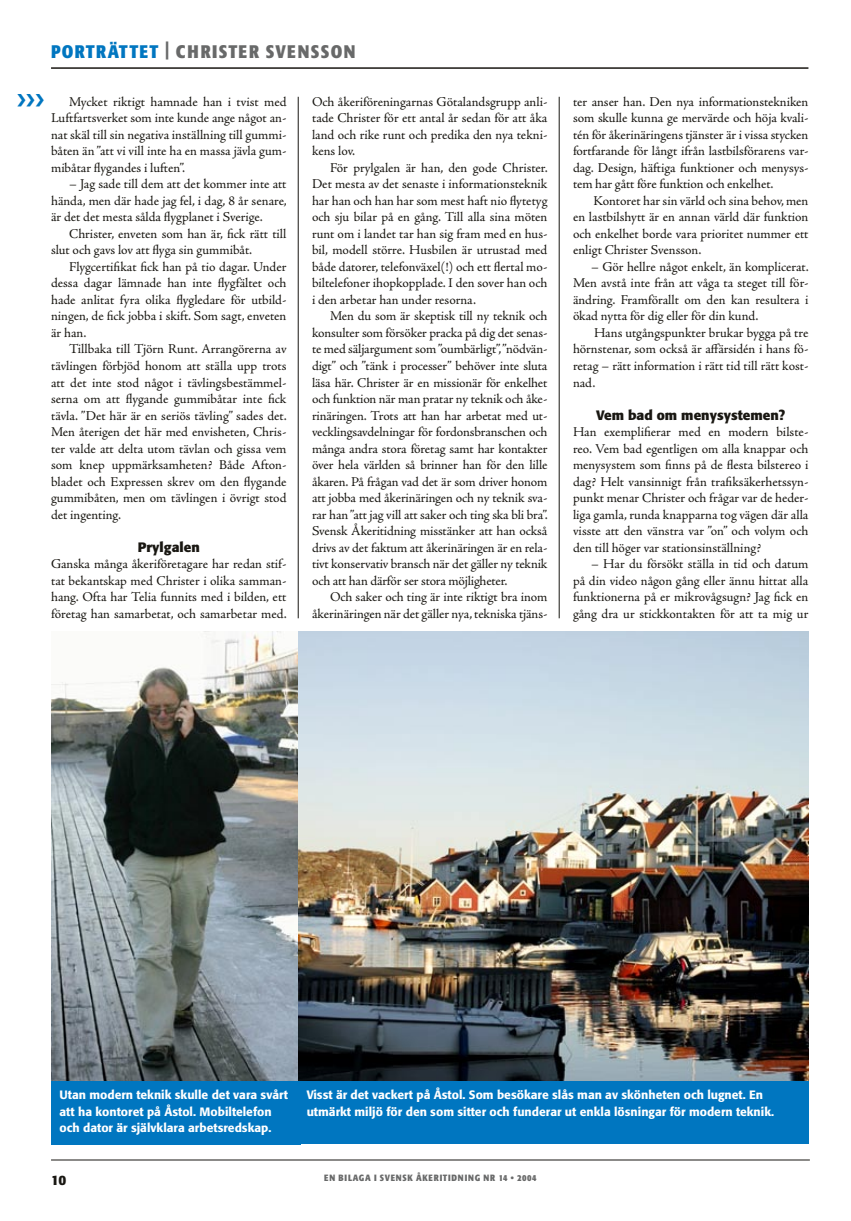
<style>
.page{position:relative;width:851px;height:1221px;background:#fff}
.page>*{position:absolute;margin:0;border:0;box-sizing:border-box;transform-origin:0 0}
.t1{font:700 condensed 18px "Formata";letter-spacing:.07em;color:#686969}
.t2{font:13.5px/16.5px "Adobe Jenson Pro";letter-spacing:-.005em;color:#191712;text-align:justify}
.t3{font:700 13.5px "Formata";color:#191712}
.t4{font:500 12px/16.5px "Formata";color:#fff}
.t5{font:700 condensed 9px "Formata";letter-spacing:.08em;color:#686969}
.s1{color:#0076c0}
</style>
<div class="page">
<hr style="left:51px;top:1159px;width:758px;height:1px;background:#191712">
<hr style="left:51px;top:67px;width:757px;height:2px;background:#191712">
<hr style="left:298px;top:97px;width:1px;height:521px;background:#191712">
<hr style="left:558px;top:97px;width:1px;height:521px;background:#191712">
<img style="left:51px;top:631px;width:247px;height:450px">
<div style="left:51px;top:1081px;width:249px;height:63px;background:#0076c0"></div>
<img style="left:298px;top:631px;width:510px;height:450px">
<div style="left:298px;top:1081px;width:510px;height:63px;background:#0076c0"></div>
<h1 class="t1" style="left:51px;top:41px;width:306px"><span class="s1">PORTRÄTTET</span> | CHRISTER SVENSSON</h1>
<p class="t2" style="left:51px;top:94px;width:237px;text-indent:18px">Mycket riktigt hamnade han i tvist med Luftfartsverket som inte kunde ange något an&shy;nat skäl till sin negativa inställning till gummi&shy;båten än ”att vi vill inte ha en massa jävla gum&shy;mibåtar flygandes i luften”.</p>
<p class="t2" style="left:51px;top:176px;width:237px;text-indent:18px">– Jag sade till dem att det kommer inte att hända, men där hade jag fel, i dag, 8 år senare, är det det mesta sålda flygplanet i Sverige.</p>
<p class="t2" style="left:51px;top:226px;width:237px;text-indent:18px">Christer, enveten som han är, fick rätt till slut och gavs lov att flyga sin gummibåt.</p>
<p class="t2" style="left:51px;top:259px;width:237px;text-indent:18px">Flygcertifikat fick han på tio dagar. Under dessa dagar lämnade han inte flygfältet och hade anlitat fyra olika flygledare för utbild&shy;ningen, de fick jobba i skift. Som sagt, enveten är han.</p>
<p class="t2" style="left:51px;top:341px;width:237px;text-indent:18px">Tillbaka till Tjörn Runt. Arrangörerna av tävlingen förbjöd honom att ställa upp trots att det inte stod något i tävlingsbestämmel&shy;serna om att flygande gummibåtar inte fick tävla. ”Det här är en seriös tävling” sades det.<br>Men återigen det här med envisheten, Chris&shy;ter valde att delta utom tävlan och gissa vem som knep uppmärksamheten? Både Afton&shy;bladet och Expressen skrev om den flygande gummibåten, men om tävlingen i övrigt stod det ingenting.</p>
<p class="t3" style="left:138px;top:538px;width:64px">Prylgalen</p>
<p class="t2" style="left:51px;top:556px;width:237px">Ganska många åkeriföretagare har redan stif&shy;tat bekantskap med Christer i olika samman&shy;hang. Ofta har Telia funnits med i bilden, ett företag han samarbetat, och samarbetar med.</p>
<p class="t2" style="left:312px;top:94px;width:237px">Och åkeriföreningarnas Götalandsgrupp anli&shy;tade Christer för ett antal år sedan för att åka land och rike runt och predika den nya tekni&shy;kens lov.</p>
<p class="t2" style="left:312px;top:160px;width:237px;text-indent:18px">För prylgalen är han, den gode Christer.<br>Det mesta av det senaste i informationsteknik har han och han har som mest haft nio flytetyg och sju bilar på en gång. Till alla sina möten runt om i landet tar han sig fram med en hus&shy;bil, modell större. Husbilen är utrustad med både datorer, telefonväxel(!) och ett flertal mo&shy;biltelefoner ihopkopplade. I den sover han och i den arbetar han under resorna.</p>
<p class="t2" style="left:312px;top:308px;width:237px;text-indent:18px">Men du som är skeptisk till ny teknik och konsulter som försöker pracka på dig det senas&shy;te med säljargument som ”oumbärligt”, ”nödvän&shy;digt” och ”tänk i processer” behöver inte sluta läsa här. Christer är en missionär för enkelhet och funktion när man pratar ny teknik och åke&shy;rinäringen. Trots att han har arbetat med ut&shy;vecklingsavdelningar för fordonsbranschen och många andra stora företag samt har kontakter över hela världen så brinner han för den lille åkaren. På frågan vad det är som driver honom att jobba med åkerinäringen och ny teknik sva&shy;rar han ”att jag vill att saker och ting ska bli bra”.<br>Svensk Åkeritidning misstänker att han också drivs av det faktum att åkerinäringen är en rela&shy;tivt konservativ bransch när det gäller ny teknik och att han därför ser stora möjligheter.</p>
<p class="t2" style="left:312px;top:589px;width:237px;text-align:right">Och saker och ting är inte riktigt bra inom åkerinäringen när det gäller nya, tekniska tjäns-</p>
<p class="t2" style="left:573px;top:94px;width:237px">ter anser han. Den nya informationstekniken som skulle kunna ge mervärde och höja kvali&shy;tén för åkerinäringens tjänster är i vissa stycken fortfarande för långt ifrån lastbilsförarens var&shy;dag. Design, häftiga funktioner och menysys&shy;tem har gått före funktion och enkelhet.</p>
<p class="t2" style="left:573px;top:193px;width:237px;text-indent:20px">Kontoret har sin värld och sina behov, men en lastbilshytt är en annan värld där funktion och enkelhet borde vara prioritet nummer ett enligt Christer Svensson.</p>
<p class="t2" style="left:573px;top:259px;width:237px;text-indent:18px">– Gör hellre något enkelt, än komplicerat.<br>Men avstå inte från att våga ta steget till för&shy;ändring. Framförallt om den kan resultera i ökad nytta för dig eller för din kund.</p>
<p class="t2" style="left:573px;top:325px;width:237px;text-indent:21px">Hans utgångspunkter brukar bygga på tre hörnstenar, som också är affärsidén i hans fö&shy;retag – rätt information i rätt tid till rätt kost&shy;nad.</p>
<p class="t3" style="left:596px;top:406px;width:190px">Vem bad om menysystemen?</p>
<p class="t2" style="left:573px;top:424px;width:237px">Han exemplifierar med en modern bilste&shy;reo. Vem bad egentligen om alla knappar och menysystem som finns på de flesta bilstereo i dag? Helt vansinnigt från trafiksäkerhetssyn&shy;punkt menar Christer och frågar var de heder&shy;liga gamla, runda knapparna tog vägen där alla visste att den vänstra var ”on” och volym och den till höger var stationsinställning?</p>
<p class="t2" style="left:573px;top:556px;width:237px;text-indent:18px">– Har du försökt ställa in tid och datum på din video någon gång eller ännu hittat alla funktionerna på er mikrovågsugn? Jag fick en gång dra ur stickkontakten för att ta mig ur</p>
<p class="t4" style="left:60px;top:1086px;width:230px">Utan modern teknik skulle det vara svårt att ha kontoret på Åstol. Mobiltelefon och dator är självklara arbetsredskap.</p>
<p class="t4" style="left:306px;top:1086px;width:469px">Visst är det vackert på Åstol. Som besökare slås man av skönheten och lugnet. En utmärkt miljö för den som sitter och funderar ut enkla lösningar för modern teknik.</p>
<p class="t3" style="left:51px;top:1171px;width:17px">10</p>
<p class="t5" style="left:324px;top:1172px;width:214px">EN BILAGA I SVENSK ÅKERITIDNING NR 14 • 2004</p>
</div>
